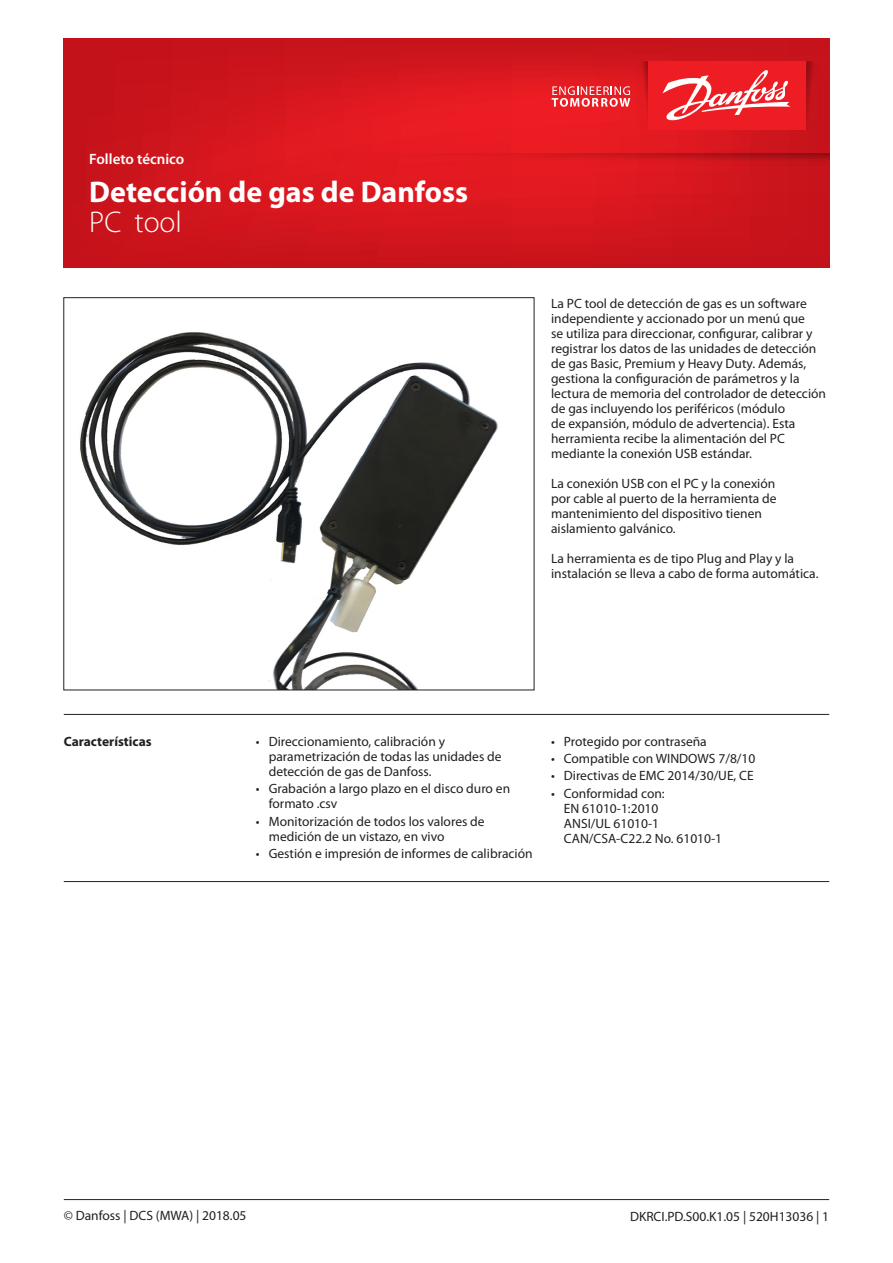
<style>
.page{position:relative;width:893px;height:1263px;background:#fff}
.page>*{position:absolute;margin:0;border:0;box-sizing:border-box;transform-origin:0 0}
.t1{font:700 30px "Myriad Pro";color:#fff}
.t2{font:300 30px "Myriad Pro";color:#fff}
.t3{font:600 15px "Myriad Pro";color:#fff}
.Normtext{font:13.5px/15px "Myriad Pro";color:#231f20}
.Normtext__bold{font:700 13.5px "Myriad Pro";color:#231f20}
</style>
<div class="page">
<hr style="left:64px;top:714px;width:765px;height:1px;background:#231f20">
<img style="left:79px;top:332px;width:419px;height:356px">
<hr style="left:64px;top:881px;width:765px;height:1px;background:#231f20">
<svg style="left:64px;top:38px;width:765px;height:230px;background:#d3151d"></svg>
<svg style="left:806px;top:61px;width:13px;height:69px"></svg>
<svg style="left:636px;top:61px;width:12px;height:69px"></svg>
<div style="left:648px;top:61px;width:158px;height:69px;background:#ee1d23"></div>
<svg style="left:552px;top:86px;width:78px;height:21px;background:#f0696d"></svg>
<svg style="left:662px;top:70px;width:128px;height:51px"></svg>
<svg style="left:332px;top:153px;width:497px;height:13px;background:#d4171d"></svg>
<hr style="left:64px;top:1199px;width:765px;height:1px;background:#231f20">
<p class="t3" style="left:89px;top:151px;width:96px">Folleto técnico</p>
<h1 class="t1" style="left:89px;top:175px;width:380px">Detección de gas de Danfoss</h1>
<h1 class="t2" style="left:89px;top:206px;width:94px">PC tool</h1>
<p class="Normtext" style="left:551px;top:296px;width:276px">La PC tool de detección de gas es un software independiente y accionado por un menú que<br>se utiliza para direccionar, configurar, calibrar y registrar los datos de las unidades de detección de gas Basic, Premium y Heavy Duty. Además, gestiona la configuración de parámetros y la lectura de memoria del controlador de detección de gas incluyendo los periféricos (módulo<br>de expansión, módulo de advertencia). Esta herramienta recibe la alimentación del PC mediante la conexión USB estándar.</p>
<p class="Normtext" style="left:551px;top:476px;width:227px">La conexión USB con el PC y la conexión por cable al puerto de la herramienta de mantenimiento del dispositivo tienen aislamiento galvánico.</p>
<p class="Normtext" style="left:551px;top:551px;width:269px">La herramienta es de tipo Plug and Play y la instalación se lleva a cabo de forma automática.</p>
<p class="Normtext__bold" style="left:64px;top:734px;width:89px">Características</p>
<p class="Normtext" style="left:269px;top:734px;width:234px;text-indent:-13px">• Direccionamiento, calibración y parametrización de todas las unidades de detección de gas de Danfoss.</p>
<p class="Normtext" style="left:269px;top:782px;width:243px;text-indent:-13px">• Grabación a largo plazo en el disco duro en formato .csv</p>
<p class="Normtext" style="left:269px;top:814px;width:217px;text-indent:-13px">• Monitorización de todos los valores de medición de un vistazo, en vivo</p>
<p class="Normtext" style="left:256px;top:846px;width:278px">• Gestión e impresión de informes de calibración</p>
<p class="Normtext" style="left:551px;top:734px;width:157px">• Protegido por contraseña</p>
<p class="Normtext" style="left:551px;top:752px;width:206px">• Compatible con WINDOWS 7/8/10</p>
<p class="Normtext" style="left:551px;top:769px;width:204px">• Directivas de EMC 2014/30/UE, CE</p>
<p class="Normtext" style="left:564px;top:786px;width:160px;text-indent:-13px">• Conformidad con:<br>EN 61010-1:2010<br>ANSI/UL 61010-1<br>CAN/CSA-C22.2 No. 61010-1</p>
<p class="Normtext" style="left:64px;top:1209px;width:184px">© Danfoss | DCS (MWA) | 2018.05</p>
<p class="Normtext" style="left:630px;top:1209px;width:201px">DKRCI.PD.S00.K1.05 | 520H13036 | 1</p>
</div>
